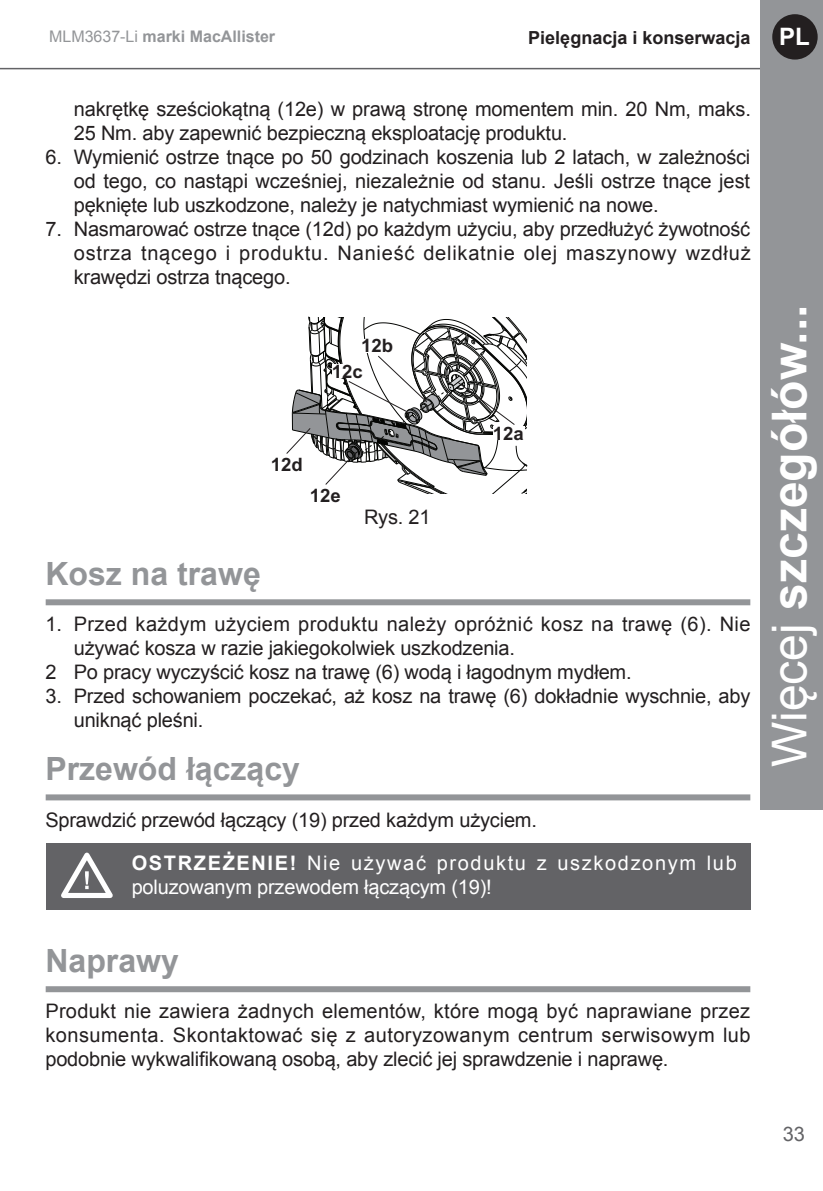
<style>
.page{position:relative;width:823px;height:1191px;background:#fff}
.page>*{position:absolute;margin:0;border:0;box-sizing:border-box;transform-origin:0 0}
.t1{font:700 48px "Arial";color:#fff}
.t2{font:700 32px "Arial";color:#939598}
.t3{font:700 24px "Arial";color:#fff}
.t4{font:20px/24px "Arial";letter-spacing:-.01em;color:#231f20;text-align:justify}
.t5{font:20px/24px "Arial";letter-spacing:.02em;color:#231f20}
.t6{font:20px/24px "Arial";letter-spacing:.035em;color:#fff}
.t7{font:20px "Arial";color:#636366}
.t8{font:700 18.4px "Arial";color:#231f20}
.t9{font:18.4px "Arial";color:#231f20}
.t10{font:700 18px "Arial";color:#231f20}
.t11{font:700 16px "Arial";color:#939598}
.s1{font-weight:400}
.s2{font-weight:700}
</style>
<div class="page">
<hr style="left:0;top:68px;width:772px;height:1px;background:#636366">
<div style="left:760px;top:0;width:62px;height:809px;background:#939598"></div>
<div style="left:771px;top:14px;width:46px;height:46px;background:#231f20;border-radius:50%"></div>
<div style="left:46px;top:599px;width:703px;height:6px;background:#939598"></div>
<div style="left:46px;top:794px;width:703px;height:6px;background:#939598"></div>
<div style="left:46px;top:986px;width:703px;height:6px;background:#939598"></div>
<div style="left:46px;top:843px;width:704px;height:66px;background:#636366"></div>
<svg style="left:61px;top:852px;width:52px;height:46px"></svg>
<svg style="left:286px;top:316px;width:241px;height:177px"></svg>
<p class="t11" style="left:49px;top:25px;width:227px"><span class="s1">MLM3637-Li</span> marki MacAllister</p>
<p class="t3" style="left:778px;top:21px;width:32px">PL</p>
<p class="t10" style="left:528px;top:25px;width:224px">Pielęgnacja i konserwacja</p>
<p class="t4" style="left:74px;top:98px;width:678px">nakrętkę sześciokątną (12e) w prawą stronę momentem min. 20 Nm, maks.<br>25 Nm. aby zapewnić bezpieczną eksploatację produktu.</p>
<p class="t4" style="left:74px;top:146px;width:677px;text-indent:-28px">6. Wymienić ostrze tnące po 50 godzinach koszenia lub 2 latach, w zależności od tego, co nastąpi wcześniej, niezależnie od stanu. Jeśli ostrze tnące jest pęknięte lub uszkodzone, należy je natychmiast wymienić na nowe.</p>
<p class="t4" style="left:74px;top:218px;width:678px;text-indent:-28px">7. Nasmarować ostrze tnące (12d) po każdym użyciu, aby przedłużyć żywotność ostrza tnącego i produktu. Nanieść delikatnie olej maszynowy wzdłuż krawędzi ostrza tnącego.</p>
<p class="t8" style="left:361px;top:335px;width:33px">12b</p>
<p class="t8" style="left:331px;top:360px;width:32px">12c</p>
<p class="t8" style="left:271px;top:454px;width:33px">12d</p>
<p class="t8" style="left:310px;top:485px;width:32px">12e</p>
<p class="t2" style="left:45px;top:552px;width:217px">Kosz na trawę</p>
<p class="t4" style="left:364px;top:505px;width:68px">Rys. 21</p>
<p class="t9" style="left:372px;top:506px;width:58px">Fig. 21</p>
<p class="t8" style="left:492px;top:423px;width:32px">12a</p>
<p class="t5" style="left:74px;top:612px;width:677px;text-indent:-28px">1. Przed każdym użyciem produktu należy opróżnić kosz na trawę (6). Nie używać kosza w razie jakiegokolwiek uszkodzenia.</p>
<p class="t4" style="left:45px;top:660px;width:587px">2 Po pracy wyczyścić kosz na trawę (6) wodą i łagodnym mydłem.</p>
<p class="t4" style="left:74px;top:684px;width:677px;text-indent:-28px">3. Przed schowaniem poczekać, aż kosz na trawę (6) dokładnie wyschnie, aby uniknąć pleśni.</p>
<p class="t2" style="left:45px;top:747px;width:256px">Przewód łączący</p>
<p class="t4" style="left:45px;top:807px;width:493px">Sprawdzić przewód łączący (19) przed każdym użyciem.</p>
<p class="t6" style="left:132px;top:851px;width:606px"><span class="s2">OSTRZEŻENIE!</span> Nie używać produktu z uszkodzonym lub poluzowanym przewodem łączącym (19)!</p>
<p class="t2" style="left:45px;top:939px;width:135px">Naprawy</p>
<p class="t4" style="left:45px;top:999px;width:706px">Produkt nie zawiera żadnych elementów, które mogą być naprawiane przez konsumenta. Skontaktować się z autoryzowanym centrum serwisowym lub podobnie wykwalifikowaną osobą, aby zlecić jej sprawdzenie i naprawę.</p>
<h1 class="t1" style="left:757px;top:767px;width:464px;rotate:-90deg"><span class="s1">Więcej</span> szczegółów...</h1>
<p class="t7" style="left:782px;top:1121px;width:24px">33</p>
</div>
